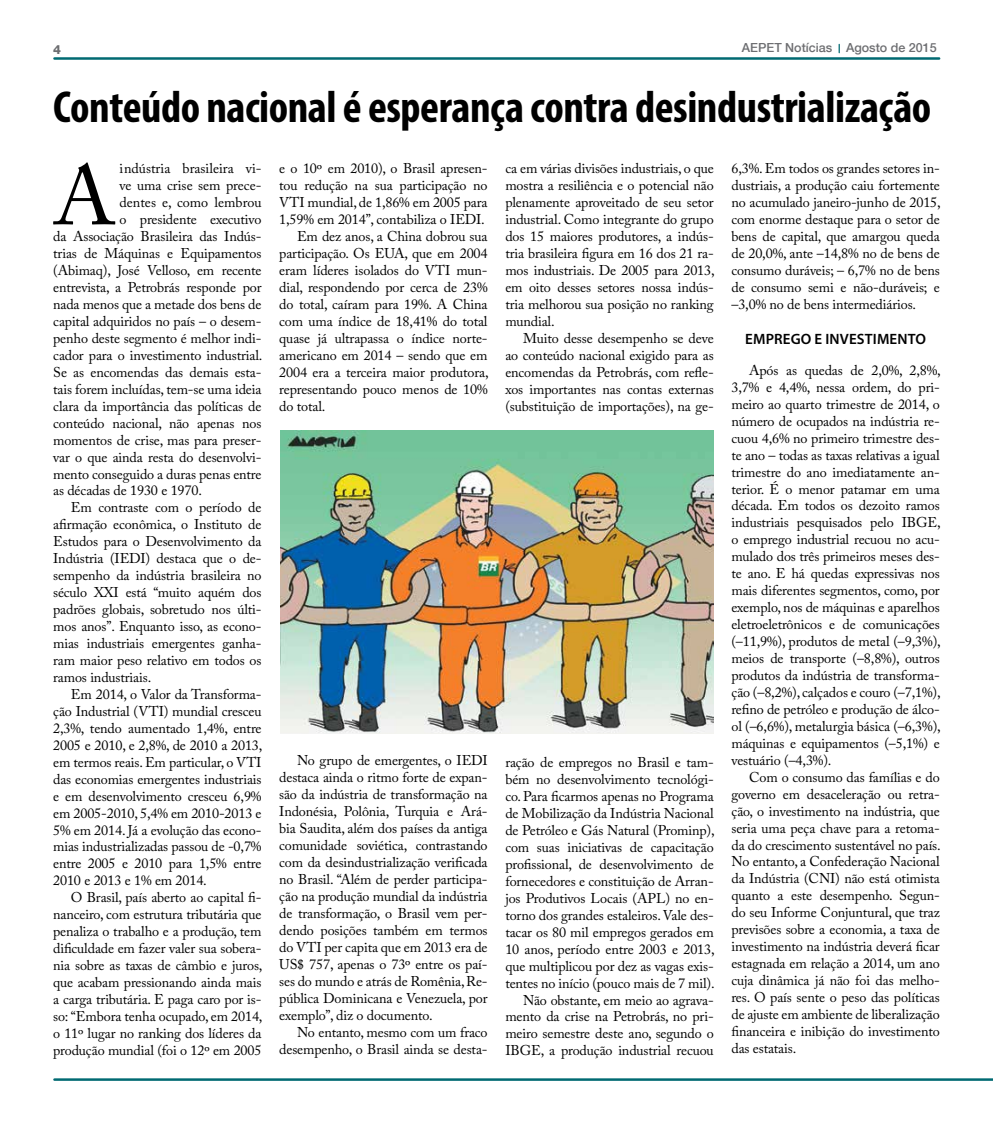
<style>
.page{position:relative;width:993px;height:1134px;background:#fff}
.page>*{position:absolute;margin:0;border:0;box-sizing:border-box;transform-origin:0 0}
.t1{font:83.38px "Adobe Caslon Pro";color:#000}
.t2{font:700 condensed 45px "Myriad Pro";letter-spacing:-.01em;color:#000}
.t3{font:600 15px "Myriad Pro";color:#000}
.t4{font:14.12px/17px "Adobe Caslon Pro";letter-spacing:-.01em;color:#000;text-align:justify}
.t5{font:500 12.5px "Helvetica Neue LT Com";color:#6d6e71}
.t6{font:800 12.5px "Helvetica Neue LT Com";color:#6d6e71}
</style>
<div class="page">
<hr style="left:54px;top:57px;width:884px;height:3px;background:#006a72">
<hr style="left:54px;top:1078px;width:938px;height:3px;background:#006a72">
<img style="left:280px;top:430px;width:433px;height:303px">
<p class="t6" style="left:53px;top:42px;width:9px">4</p>
<p class="t5" style="left:741px;top:40px;width:196px">AEPET Notícias Agosto de 2015</p>
<h2 class="t2" style="left:53px;top:78px;width:879px">Conteúdo nacional é esperança contra desindustrialização</h2>
<h1 class="t1" style="left:53px;top:147px;width:63px">A</h1>
<p class="t4" style="left:119px;top:160px;width:143px">indústria brasileira vi-</p>
<p class="t4" style="left:119px;top:177px;width:143px">ve uma crise sem prece-</p>
<p class="t4" style="left:119px;top:194px;width:143px">dentes e, como lembrou</p>
<p class="t4" style="left:119px;top:211px;width:143px">o presidente executivo</p>
<p class="t4" style="left:53px;top:228px;width:210px">da Associação Brasileira das Indús-</p>
<p class="t4" style="left:53px;top:245px;width:210px">trias de Máquinas e Equipamentos</p>
<p class="t4" style="left:53px;top:262px;width:210px">(Abimaq), José Velloso, em recente</p>
<p class="t4" style="left:53px;top:279px;width:210px">entrevista, a Petrobrás responde por</p>
<p class="t4" style="left:53px;top:296px;width:210px">nada menos que a metade dos bens de</p>
<p class="t4" style="left:53px;top:313px;width:210px">capital adquiridos no país – o desem-</p>
<p class="t4" style="left:53px;top:330px;width:210px">penho deste segmento é melhor indi-</p>
<p class="t4" style="left:53px;top:346px;width:211px">cador para o investimento industrial.</p>
<p class="t4" style="left:53px;top:363px;width:210px">Se as encomendas das demais esta-</p>
<p class="t4" style="left:53px;top:380px;width:210px">tais forem incluídas, tem-se uma ideia</p>
<p class="t4" style="left:53px;top:397px;width:210px">clara da importância das políticas de</p>
<p class="t4" style="left:53px;top:414px;width:210px">conteúdo nacional, não apenas nos</p>
<p class="t4" style="left:53px;top:431px;width:210px">momentos de crise, mas para preser-</p>
<p class="t4" style="left:53px;top:448px;width:210px">var o que ainda resta do desenvolvi-</p>
<p class="t4" style="left:53px;top:465px;width:210px">mento conseguido a duras penas entre</p>
<p class="t4" style="left:53px;top:482px;width:150px">as décadas de 1930 e 1970.</p>
<p class="t4" style="left:71px;top:499px;width:192px">Em contraste com o período de</p>
<p class="t4" style="left:53px;top:516px;width:210px">afirmação econômica, o Instituto de</p>
<p class="t4" style="left:53px;top:533px;width:210px">Estudos para o Desenvolvimento da</p>
<p class="t4" style="left:53px;top:550px;width:210px">Indústria (IEDI) destaca que o de-</p>
<p class="t4" style="left:53px;top:567px;width:210px">sempenho da indústria brasileira no</p>
<p class="t4" style="left:53px;top:584px;width:210px">século XXI está “muito aquém dos</p>
<p class="t4" style="left:53px;top:601px;width:210px">padrões globais, sobretudo nos últi-</p>
<p class="t4" style="left:53px;top:618px;width:210px">mos anos”. Enquanto isso, as econo-</p>
<p class="t4" style="left:53px;top:635px;width:210px">mias industriais emergentes ganha-</p>
<p class="t4" style="left:53px;top:652px;width:210px">ram maior peso relativo em todos os</p>
<p class="t4" style="left:53px;top:669px;width:100px">ramos industriais.</p>
<p class="t4" style="left:71px;top:685px;width:192px">Em 2014, o Valor da Transforma-</p>
<p class="t4" style="left:53px;top:702px;width:210px">ção Industrial (VTI) mundial cresceu</p>
<p class="t4" style="left:53px;top:719px;width:210px">2,3%, tendo aumentado 1,4%, entre</p>
<p class="t4" style="left:53px;top:736px;width:211px">2005 e 2010, e 2,8%, de 2010 a 2013,</p>
<p class="t4" style="left:53px;top:753px;width:210px">em termos reais. Em particular, o VTI</p>
<p class="t4" style="left:53px;top:770px;width:210px">das economias emergentes industriais</p>
<p class="t4" style="left:53px;top:787px;width:210px">e em desenvolvimento cresceu 6,9%</p>
<p class="t4" style="left:53px;top:804px;width:210px">em 2005-2010, 5,4% em 2010-2013 e</p>
<p class="t4" style="left:53px;top:821px;width:210px">5% em 2014. Já a evolução das econo-</p>
<p class="t4" style="left:53px;top:838px;width:210px">mias industrializadas passou de -0,7%</p>
<p class="t4" style="left:53px;top:855px;width:210px">entre 2005 e 2010 para 1,5% entre</p>
<p class="t4" style="left:53px;top:872px;width:155px">2010 e 2013 e 1% em 2014.</p>
<p class="t4" style="left:71px;top:889px;width:192px">O Brasil, país aberto ao capital fi-</p>
<p class="t4" style="left:53px;top:906px;width:210px">nanceiro, com estrutura tributária que</p>
<p class="t4" style="left:53px;top:923px;width:210px">penaliza o trabalho e a produção, tem</p>
<p class="t4" style="left:53px;top:940px;width:210px">dificuldade em fazer valer sua sobera-</p>
<p class="t4" style="left:53px;top:957px;width:211px">nia sobre as taxas de câmbio e juros,</p>
<p class="t4" style="left:53px;top:974px;width:210px">que acabam pressionando ainda mais</p>
<p class="t4" style="left:53px;top:991px;width:210px">a carga tributária. E paga caro por is-</p>
<p class="t4" style="left:53px;top:1008px;width:211px">so: “Embora tenha ocupado, em 2014,</p>
<p class="t4" style="left:53px;top:1024px;width:210px">o 11º lugar no ranking dos líderes da</p>
<p class="t4" style="left:53px;top:1041px;width:210px">produção mundial (foi o 12º em 2005</p>
<p class="t4" style="left:279px;top:160px;width:210px">e o 10º em 2010), o Brasil apresen-</p>
<p class="t4" style="left:279px;top:177px;width:210px">tou redução na sua participação no</p>
<p class="t4" style="left:279px;top:194px;width:210px">VTI mundial, de 1,86% em 2005 para</p>
<p class="t4" style="left:279px;top:211px;width:207px">1,59% em 2014”, contabiliza o IEDI.</p>
<p class="t4" style="left:297px;top:228px;width:192px">Em dez anos, a China dobrou sua</p>
<p class="t4" style="left:279px;top:245px;width:210px">participação. Os EUA, que em 2004</p>
<p class="t4" style="left:279px;top:262px;width:210px">eram líderes isolados do VTI mun-</p>
<p class="t4" style="left:279px;top:279px;width:210px">dial, respondendo por cerca de 23%</p>
<p class="t4" style="left:279px;top:296px;width:210px">do total, caíram para 19%. A China</p>
<p class="t4" style="left:279px;top:313px;width:210px">com uma índice de 18,41% do total</p>
<p class="t4" style="left:279px;top:330px;width:210px">quase já ultrapassa o índice norte-</p>
<p class="t4" style="left:279px;top:346px;width:210px">americano em 2014 – sendo que em</p>
<p class="t4" style="left:279px;top:363px;width:211px">2004 era a terceira maior produtora,</p>
<p class="t4" style="left:279px;top:380px;width:210px">representando pouco menos de 10%</p>
<p class="t4" style="left:279px;top:397px;width:48px">do total.</p>
<p class="t4" style="left:505px;top:160px;width:211px">ca em várias divisões industriais, o que mostra a resiliência e o potencial não plenamente aproveitado de seu setor industrial. Como integrante do grupo dos 15 maiores produtores, a indús&shy;tria brasileira figura em 16 dos 21 ra&shy;mos industriais. De 2005 para 2013, em oito desses setores nossa indús&shy;tria melhorou sua posição no ranking mundial.</p>
<p class="t4" style="left:505px;top:330px;width:210px;text-indent:18px">Muito desse desempenho se deve ao conteúdo nacional exigido para as encomendas da Petrobrás, com refle&shy;xos importantes nas contas externas (substituição de importações), na ge-</p>
<p class="t4" style="left:279px;top:752px;width:210px;text-indent:18px">No grupo de emergentes, o IEDI destaca ainda o ritmo forte de expan&shy;são da indústria de transformação na Indonésia, Polônia, Turquia e Ará&shy;bia Saudita, além dos países da antiga comunidade soviética, contrastando com da desindustrialização verificada no Brasil. “Além de perder participa&shy;ção na produção mundial da indústria de transformação, o Brasil vem per&shy;dendo posições também em termos do VTI per capita que em 2013 era de US$ 757, apenas o 73º entre os paí&shy;ses do mundo e atrás de Romênia, Re&shy;pública Dominicana e Venezuela, por exemplo”, diz o documento.</p>
<p class="t4" style="left:279px;top:1023px;width:210px;text-align:right">No entanto, mesmo com um fraco desempenho, o Brasil ainda se desta-</p>
<p class="t4" style="left:505px;top:754px;width:211px;text-align:right">ração de empregos no Brasil e tam&shy;bém no desenvolvimento tecnológi&shy;co. Para ficarmos apenas no Programa de Mobilização da Indústria Nacional de Petróleo e Gás Natural (Prominp), com suas iniciativas de capacitação profissional, de desenvolvimento de fornecedores e constituição de Arran&shy;jos Produtivos Locais (APL) no en&shy;torno dos grandes estaleiros. Vale des&shy;tacar os 80 mil empregos gerados em 10 anos, período entre 2003 e 2013, que multiplicou por dez as vagas exis&shy;tentes no início (pouco mais de 7 mil).<br>Não obstante, em meio ao agrava&shy;mento da crise na Petrobrás, no pri&shy;meiro semestre deste ano, segundo o IBGE, a produção industrial recuou</p>
<p class="t4" style="left:731px;top:160px;width:211px">6,3%. Em todos os grandes setores in&shy;dustriais, a produção caiu fortemente no acumulado janeiro-junho de 2015, com enorme destaque para o setor de bens de capital, que amargou queda de 20,0%, ante –14,8% no de bens de consumo duráveis; – 6,7% no de bens de consumo semi e não-duráveis; e –3,0% no de bens intermediários.</p>
<p class="t3" style="left:745px;top:329px;width:18px">EMPRE</p>
<p class="t3" style="left:790px;top:329px;width:44px">GOEINVESTIMENTO</p>
<p class="t4" style="left:731px;top:361px;width:211px;text-indent:18px">Após as quedas de 2,0%, 2,8%, 3,7% e 4,4%, nessa ordem, do pri&shy;meiro ao quarto trimestre de 2014, o número de ocupados na indústria re&shy;cuou 4,6% no primeiro trimestre des&shy;te ano – todas as taxas relativas a igual trimestre do ano imediatamente an&shy;terior. É o menor patamar em uma década. Em todos os dezoito ramos industriais pesquisados pelo IBGE, o emprego industrial recuou no acu&shy;mulado dos três primeiros meses des&shy;te ano. E há quedas expressivas nos mais diferentes segmentos, como, por exemplo, nos de máquinas e aparelhos eletroeletrônicos e de comunicações (–11,9%), produtos de metal (–9,3%), meios de transporte (–8,8%), outros produtos da indústria de transforma&shy;ção (–8,2%), calçados e couro (–7,1%), refino de petróleo e produção de álco&shy;ol (–6,6%), metalurgia básica (–6,3%), máquinas e equipamentos (–5,1%) e vestuário (–4,3%).</p>
<p class="t4" style="left:731px;top:768px;width:211px;text-indent:18px">Com o consumo das famílias e do governo em desaceleração ou retra&shy;ção, o investimento na indústria, que seria uma peça chave para a retoma&shy;da do crescimento sustentável no país.<br>No entanto, a Confederação Nacional da Indústria (CNI) não está otimista quanto a este desempenho. Segun&shy;do seu Informe Conjuntural, que traz previsões sobre a economia, a taxa de investimento na indústria deverá ficar estagnada em relação a 2014, um ano cuja dinâmica já não foi das melho&shy;res. O país sente o peso das políticas de ajuste em ambiente de liberalização financeira e inibição do investimento das estatais.</p>
</div>
